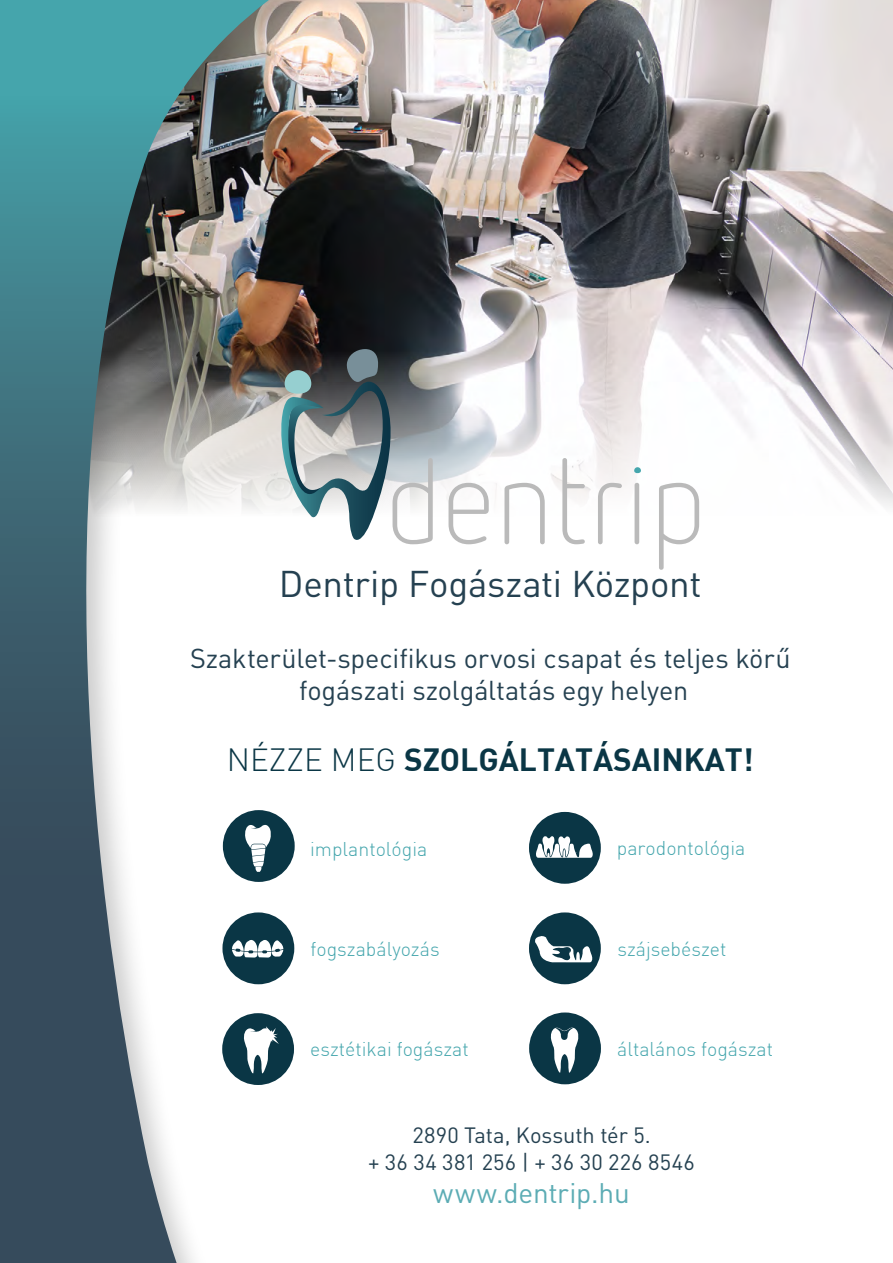
<style>
.page{position:relative;width:893px;height:1263px;background:#fff}
.page>*{position:absolute;margin:0;border:0;box-sizing:border-box;transform-origin:0 0}
.t1{font:36.75px "DIN Pro";letter-spacing:-.01em;color:#254151}
.t2{font:700 31.5px "DIN";color:#0a3645}
.t3{font:27.9px "DIN Pro";letter-spacing:-.01em;color:#5cacb4}
.t4{font:27px/32.4px "DIN Pro";letter-spacing:-.005em;color:#254151;text-align:center}
.t5{font:21.9px/26.2px "DIN Pro";letter-spacing:.01em;color:#254151;text-align:center}
.t6{font:300 19.5px "DIN";color:#45a6ad}
.s1{font-weight:300}
</style>
<div class="page">
<div style="left:0;top:0;width:893px;height:1263px;background:#000;opacity:.21"></div>
<svg style="left:0;top:0;width:269px;height:1263px"></svg>
<svg style="left:223px;top:810px;width:72px;height:72px"></svg>
<svg style="left:222px;top:912px;width:72px;height:72px"></svg>
<svg style="left:222px;top:1013px;width:72px;height:72px"></svg>
<svg style="left:529px;top:812px;width:72px;height:72px"></svg>
<svg style="left:529px;top:912px;width:72px;height:72px"></svg>
<svg style="left:529px;top:1012px;width:72px;height:72px"></svg>
<h1 class="t1" style="left:279px;top:559px;width:424px">Dentrip Fogászati Központ</h1>
<h3 class="t4" style="left:190px;top:641px;width:602px">Szakterület-specifikus orvosi csapat és teljes körű fogászati szolgáltatás egy helyen</h3>
<h2 class="t2" style="left:227px;top:739px;width:529px"><span class="s1">NÉZZE MEG</span> SZOLGÁLTATÁSAINKAT!</h2>
<p class="t6" style="left:310px;top:836px;width:119px">implantológia</p>
<p class="t6" style="left:617px;top:836px;width:130px">parodontológia</p>
<p class="t6" style="left:311px;top:937px;width:131px">fogszabályozás</p>
<p class="t6" style="left:617px;top:937px;width:110px">szájsebészet</p>
<p class="t6" style="left:310px;top:1037px;width:160px">esztétikai fogászat</p>
<p class="t6" style="left:617px;top:1037px;width:157px">általános fogászat</p>
<p class="t5" style="left:368px;top:1121px;width:328px">2890 Tata, Kossuth tér 5.<br>+ 36 34 381 256 | + 36 30 226 8546</p>
<h3 class="t3" style="left:433px;top:1174px;width:198px">www.dentrip.hu</h3>
</div>
